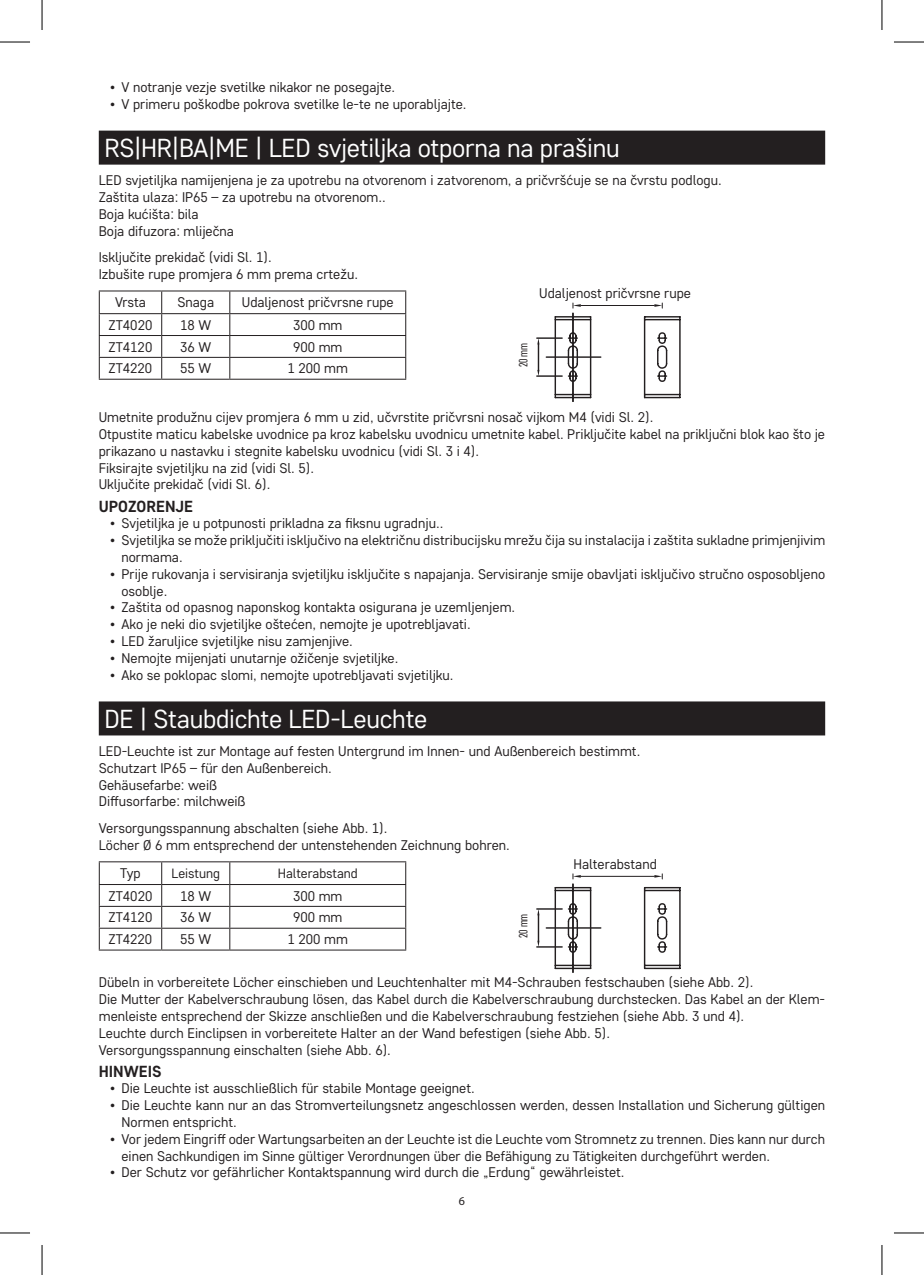
<style>
.page{position:relative;width:924px;height:1275px;background:#fff}
.page>*{position:absolute;margin:0;border:0;box-sizing:border-box;transform-origin:0 0}
.t1{font:26px "Core Sans D35";letter-spacing:-.01em;color:#fff}
.t2{font:700 16px "Core Sans D55";color:#231f20}
.t3{font:14px/16.8px "Core Sans D35";color:#231f20}
.t4{font:13.4px "Core Sans D35";color:#231f20}
.t5{font:12px "Core Sans D37 Cn";letter-spacing:-.01em;color:#231f20}
.t6{font:12px "Myriad Pro";color:#231f20}
</style>
<div class="page">
<div style="left:99px;top:131px;width:725px;height:34px;background:#231f20"></div>
<hr style="left:99px;top:313px;width:63px;height:1px;background:#231f20">
<hr style="left:99px;top:357px;width:63px;height:1px;background:#231f20">
<hr style="left:99px;top:379px;width:63px;height:1px;background:#231f20">
<hr style="left:162px;top:379px;width:68px;height:1px;background:#231f20">
<hr style="left:99px;top:290px;width:63px;height:1px;background:#231f20">
<hr style="left:162px;top:290px;width:68px;height:1px;background:#231f20">
<hr style="left:230px;top:290px;width:176px;height:1px;background:#231f20">
<hr style="left:99px;top:335px;width:63px;height:1px;background:#231f20">
<svg style="left:99px;top:291px;width:1px;height:88px"></svg>
<hr style="left:162px;top:313px;width:68px;height:1px;background:#231f20">
<hr style="left:162px;top:335px;width:68px;height:1px;background:#231f20">
<svg style="left:161px;top:291px;width:1px;height:88px"></svg>
<hr style="left:162px;top:357px;width:68px;height:1px;background:#231f20">
<hr style="left:230px;top:313px;width:176px;height:1px;background:#231f20">
<hr style="left:230px;top:357px;width:176px;height:1px;background:#231f20">
<hr style="left:230px;top:335px;width:176px;height:1px;background:#231f20">
<svg style="left:229px;top:291px;width:1px;height:88px"></svg>
<svg style="left:405px;top:291px;width:1px;height:88px"></svg>
<hr style="left:230px;top:379px;width:176px;height:1px;background:#231f20">
<svg style="left:554px;top:303px;width:127px;height:99px"></svg>
<hr style="left:537px;top:344px;width:2px;height:26px;background:#231f20">
<hr style="left:536px;top:375px;width:26px;height:2px;background:#231f20">
<hr style="left:536px;top:337px;width:26px;height:2px;background:#231f20">
<hr style="left:546px;top:356px;width:54px;height:2px;background:#231f20">
<hr style="left:572px;top:313px;width:1px;height:88px;background:#231f20">
<div style="left:99px;top:701px;width:725px;height:34px;background:#231f20"></div>
<hr style="left:99px;top:884px;width:63px;height:1px;background:#231f20">
<hr style="left:99px;top:927px;width:63px;height:1px;background:#231f20">
<hr style="left:99px;top:949px;width:63px;height:1px;background:#231f20">
<hr style="left:162px;top:949px;width:68px;height:1px;background:#231f20">
<hr style="left:99px;top:861px;width:63px;height:1px;background:#231f20">
<hr style="left:162px;top:861px;width:68px;height:1px;background:#231f20">
<hr style="left:230px;top:861px;width:176px;height:1px;background:#231f20">
<hr style="left:99px;top:906px;width:63px;height:1px;background:#231f20">
<svg style="left:99px;top:862px;width:1px;height:87px"></svg>
<hr style="left:162px;top:884px;width:68px;height:1px;background:#231f20">
<hr style="left:162px;top:906px;width:68px;height:1px;background:#231f20">
<svg style="left:161px;top:862px;width:1px;height:87px"></svg>
<hr style="left:162px;top:927px;width:68px;height:1px;background:#231f20">
<hr style="left:230px;top:884px;width:176px;height:1px;background:#231f20">
<hr style="left:230px;top:927px;width:176px;height:1px;background:#231f20">
<hr style="left:230px;top:906px;width:176px;height:1px;background:#231f20">
<svg style="left:229px;top:862px;width:1px;height:87px"></svg>
<svg style="left:405px;top:862px;width:1px;height:87px"></svg>
<hr style="left:230px;top:949px;width:176px;height:1px;background:#231f20">
<svg style="left:536px;top:874px;width:145px;height:99px"></svg>
<hr style="left:546px;top:927px;width:54px;height:1px;background:#231f20">
<hr style="left:572px;top:884px;width:1px;height:88px;background:#231f20">
<hr style="left:0;top:42px;width:30px;height:1px;background:#000">
<hr style="left:893px;top:42px;width:30px;height:1px;background:#000">
<hr style="left:0;top:1232px;width:30px;height:1px;background:#000">
<hr style="left:893px;top:1232px;width:30px;height:1px;background:#000">
<hr style="left:42px;top:0;width:1px;height:30px;background:#000">
<hr style="left:42px;top:1245px;width:1px;height:30px;background:#000">
<hr style="left:881px;top:0;width:1px;height:30px;background:#000">
<hr style="left:881px;top:1245px;width:1px;height:30px;background:#000">
<p class="t3" style="left:110px;top:78px;width:286px">• V notranje vezje svetilke nikakor ne posegajte.</p>
<p class="t3" style="left:110px;top:95px;width:358px">• V primeru poškodbe pokrova svetilke le-te ne uporabljajte.</p>
<h1 class="t1" style="left:104px;top:131px;width:516px">RS|HR|BA|ME | LED svjetiljka otporna na prašinu</h1>
<p class="t3" style="left:99px;top:171px;width:624px">LED svjetiljka namijenjena je za upotrebu na otvorenom i zatvorenom, a pričvršćuje se na čvrstu podlogu.<br>Zaštita ulaza: IP65 – za upotrebu na otvorenom..<br>Boja kućišta: bila<br>Boja difuzora: mliječna</p>
<p class="t3" style="left:99px;top:249px;width:260px">Isključite prekidač (vidi Sl. 1).<br>Izbušite rupe promjera 6 mm prema crtežu.</p>
<p class="t3" style="left:115px;top:294px;width:32px">Vrsta</p>
<p class="t3" style="left:177px;top:294px;width:38px">Snaga</p>
<p class="t3" style="left:242px;top:294px;width:153px">Udaljenost pričvrsne rupe</p>
<p class="t3" style="left:109px;top:316px;width:45px">ZT4020</p>
<p class="t3" style="left:180px;top:316px;width:33px">18 W</p>
<p class="t3" style="left:293px;top:316px;width:51px">300 mm</p>
<p class="t3" style="left:109px;top:338px;width:45px">ZT4120</p>
<p class="t3" style="left:180px;top:338px;width:33px">36 W</p>
<p class="t3" style="left:293px;top:338px;width:51px">900 mm</p>
<p class="t3" style="left:109px;top:360px;width:45px">ZT4220</p>
<p class="t3" style="left:180px;top:360px;width:33px">55 W</p>
<p class="t3" style="left:287px;top:360px;width:62px">1 200 mm</p>
<p class="t3" style="left:539px;top:284px;width:153px">Udaljenost pričvrsne rupe</p>
<p class="t5" style="left:515px;top:367px;width:26px;rotate:-90deg">20 mm</p>
<p class="t3" style="left:99px;top:408px;width:727px">Umetnite produžnu cijev promjera 6 mm u zid, učvrstite pričvrsni nosač vijkom M4 (vidi Sl. 2).<br>Otpustite maticu kabelske uvodnice pa kroz kabelsku uvodnicu umetnite kabel. Priključite kabel na priključni blok kao što je prikazano u nastavku i stegnite kabelsku uvodnicu (vidi Sl. 3 i 4).<br>Fiksirajte svjetiljku na zid (vidi Sl. 5).<br>Uključite prekidač (vidi Sl. 6).</p>
<p class="t2" style="left:99px;top:495px;width:96px">UPOZORENJE</p>
<p class="t3" style="left:110px;top:514px;width:334px">• Svjetiljka je u potpunosti prikladna za fiksnu ugradnju..</p>
<p class="t3" style="left:121px;top:531px;width:705px;text-indent:-11px">• Svjetiljka se može priključiti isključivo na električnu distribucijsku mrežu čija su instalacija i zaštita sukladne primjenjivim normama.</p>
<p class="t3" style="left:121px;top:565px;width:704px;text-indent:-11px">• Prije rukovanja i servisiranja svjetiljku isključite s napajanja. Servisiranje smije obavljati isključivo stručno osposobljeno osoblje.</p>
<p class="t3" style="left:110px;top:598px;width:406px">• Zaštita od opasnog naponskog kontakta osigurana je uzemljenjem.</p>
<p class="t3" style="left:110px;top:615px;width:362px">• Ako je neki dio svjetiljke oštećen, nemojte je upotrebljavati.</p>
<p class="t3" style="left:110px;top:632px;width:244px">• LED žaruljice svjetiljke nisu zamjenjive.</p>
<p class="t3" style="left:110px;top:649px;width:290px">• Nemojte mijenjati unutarnje ožičenje svjetiljke.</p>
<p class="t3" style="left:110px;top:666px;width:345px">• Ako se poklopac slomi, nemojte upotrebljavati svjetiljku.</p>
<h1 class="t1" style="left:104px;top:702px;width:324px">DE | Staubdichte LED-Leuchte</h1>
<p class="t3" style="left:99px;top:742px;width:542px">LED-Leuchte ist zur Montage auf festen Untergrund im Innen- und Außenbereich bestimmt.<br>Schutzart IP65 – für den Außenbereich.<br>Gehäusefarbe: weiß<br>Diffusorfarbe: milchweiß</p>
<p class="t3" style="left:99px;top:819px;width:412px">Versorgungsspannung abschalten (siehe Abb. 1).<br>Löcher Ø 6 mm entsprechend der untenstehenden Zeichnung bohren.</p>
<p class="t3" style="left:120px;top:864px;width:22px">Typ</p>
<p class="t4" style="left:171px;top:864px;width:50px">Leistung</p>
<p class="t4" style="left:277px;top:864px;width:81px">Halterabstand</p>
<p class="t3" style="left:109px;top:887px;width:45px">ZT4020</p>
<p class="t3" style="left:180px;top:887px;width:33px">18 W</p>
<p class="t3" style="left:293px;top:887px;width:51px">300 mm</p>
<p class="t3" style="left:109px;top:908px;width:45px">ZT4120</p>
<p class="t3" style="left:180px;top:908px;width:33px">36 W</p>
<p class="t3" style="left:293px;top:908px;width:51px">900 mm</p>
<p class="t3" style="left:109px;top:930px;width:45px">ZT4220</p>
<p class="t3" style="left:180px;top:930px;width:33px">55 W</p>
<p class="t3" style="left:287px;top:930px;width:62px">1 200 mm</p>
<p class="t3" style="left:573px;top:855px;width:85px">Halterabstand</p>
<p class="t5" style="left:515px;top:938px;width:26px;rotate:-90deg">20 mm</p>
<p class="t3" style="left:99px;top:973px;width:727px">Dübeln in vorbereitete Löcher einschieben und Leuchtenhalter mit M4-Schrauben festschauben (siehe Abb. 2).<br>Die Mutter der Kabelverschraubung lösen, das Kabel durch die Kabelverschraubung durchstecken. Das Kabel an der Klem&shy;menleiste entsprechend der Skizze anschließen und die Kabelverschraubung festziehen (siehe Abb. 3 und 4).<br>Leuchte durch Einclipsen in vorbereitete Halter an der Wand befestigen (siehe Abb. 5).<br>Versorgungsspannung einschalten (siehe Abb. 6).</p>
<p class="t2" style="left:99px;top:1060px;width:64px">HINWEIS</p>
<p class="t3" style="left:110px;top:1079px;width:366px">• Die Leuchte ist ausschließlich für stabile Montage geeignet.</p>
<p class="t3" style="left:121px;top:1096px;width:704px;text-indent:-11px">• Die Leuchte kann nur an das Stromverteilungsnetz angeschlossen werden, dessen Installation und Sicherung gültigen<br>Normen entspricht.</p>
<p class="t3" style="left:121px;top:1130px;width:704px;text-indent:-11px">• Vor jedem Eingriff oder Wartungsarbeiten an der Leuchte ist die Leuchte vom Stromnetz zu trennen. Dies kann nur durch einen Sachkundigen im Sinne gültiger Verordnungen über die Befähigung zu Tätigkeiten durchgeführt werden.</p>
<p class="t3" style="left:110px;top:1163px;width:515px">• Der Schutz vor gefährlicher Kontaktspannung wird durch die „Erdung“ gewährleistet.</p>
<p class="t6" style="left:458px;top:1193px;width:8px">6</p>
</div>
